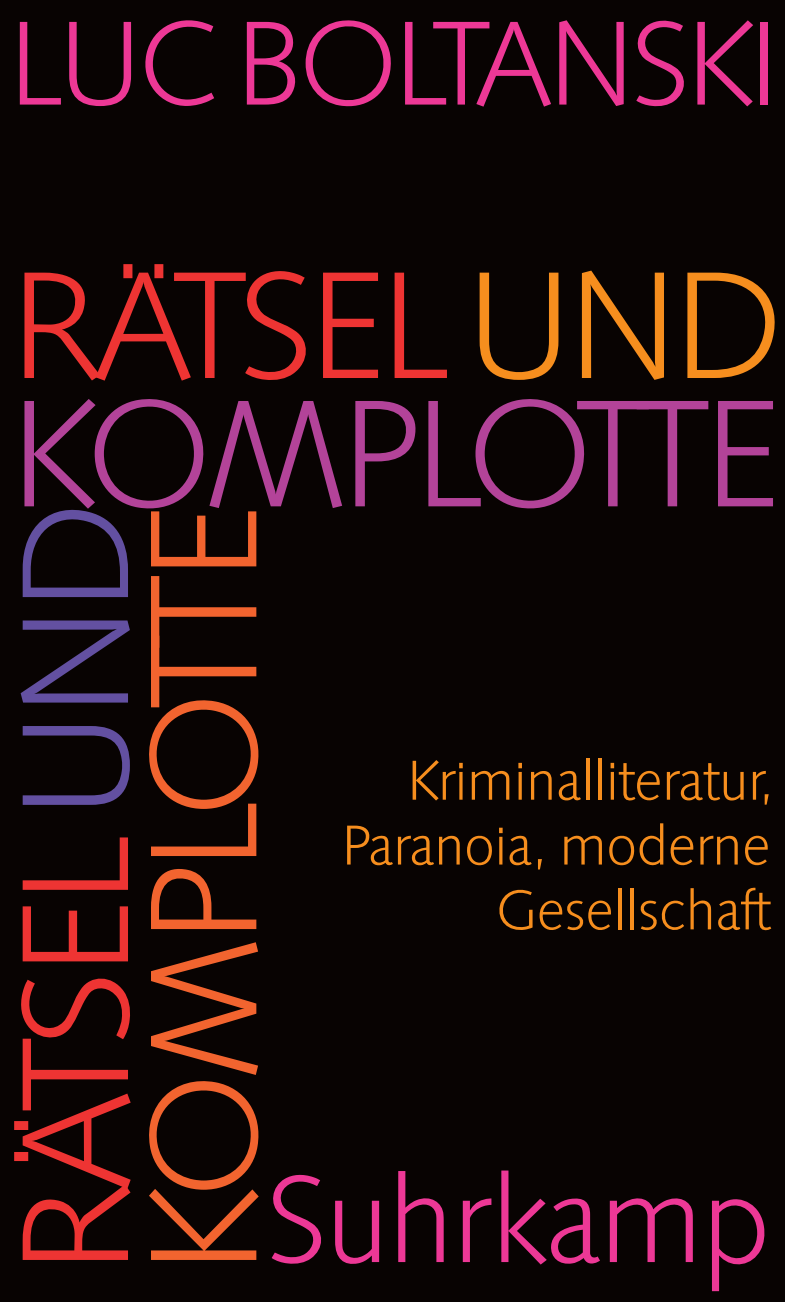
<style>
.page{position:relative;width:785px;height:1302px;background:#fff}
.page>*{position:absolute;margin:0;border:0;box-sizing:border-box;transform-origin:0 0}
.t1{font:300 146.25px/128.2px "Saxony";color:#f2642f}
.t2{font:300 146.25px/128.2px "Saxony";color:#b34399}
.t3{font:300 119.25px "Saxony";color:#ed3896}
.t4{font:300 114.75px "Saxony";color:#ed3896}
.t5{font:300 54px/64.8px "Saxony";letter-spacing:.01em;color:#f68e1e;text-align:right}
.s1{color:#ee3433}
.s2{color:#f68e1e}
.s3{color:#6350a1}
</style>
<div class="page">
<div style="left:0;top:0;width:784px;height:1301px;background:#080302"></div>
<h3 class="t4" style="left:11px;top:0;width:767px">Luc Boltanski</h3>
<h1 class="t2" style="left:13px;top:266px;width:769px"><span class="s1">Rätsel</span> <span class="s2">und<br></span>Komplotte</h1>
<h1 class="t1" style="left:16px;top:1271px;width:770px;rotate:-90deg"><span class="s1">Rätsel</span> <span class="s3">und<br></span>Komplotte</h1>
<p class="t5" style="left:343px;top:749px;width:430px">Kriminalliteratur,<br>Paranoia, moderne<br>Gesellschaft</p>
<h2 class="t3" style="left:268px;top:1152px;width:503px">Suhrkamp</h2>
</div>
